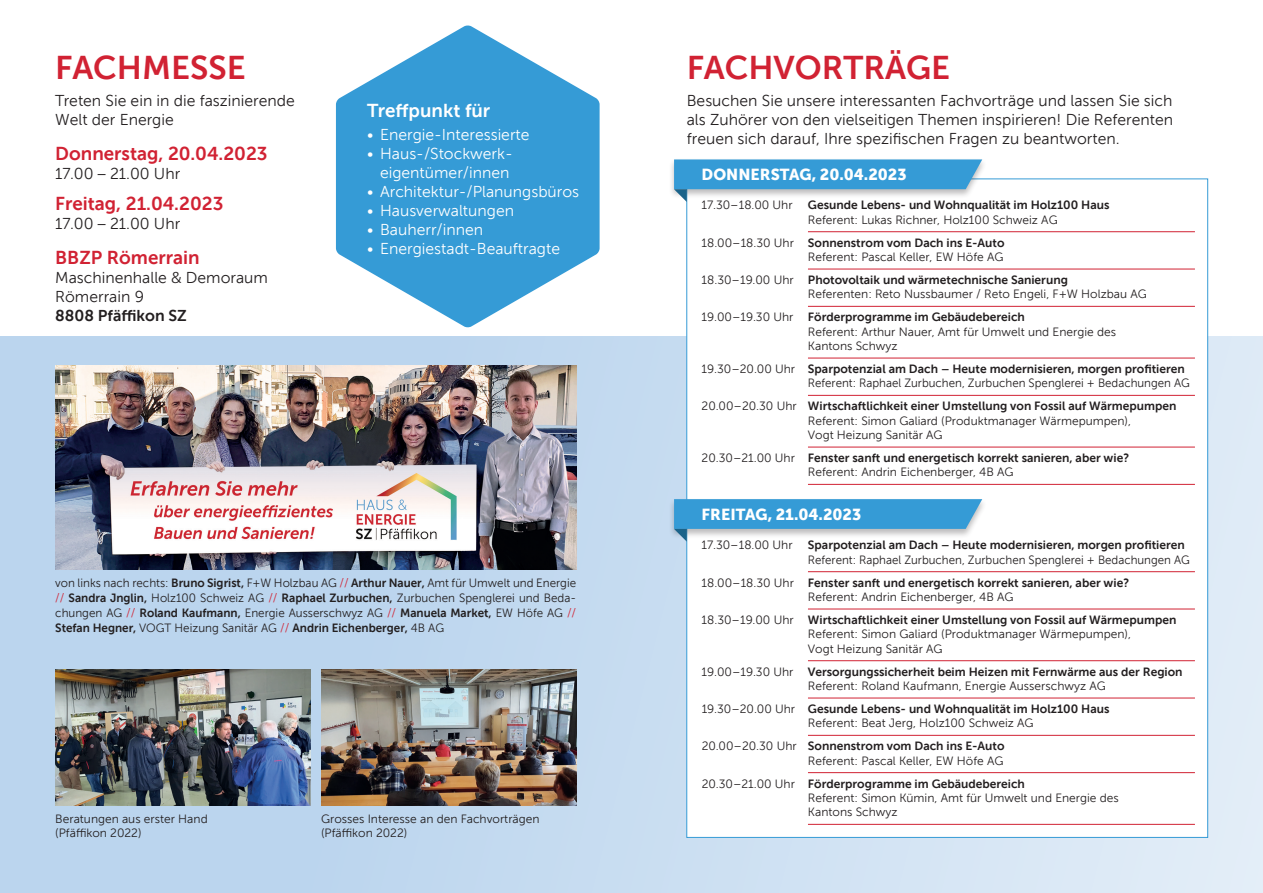
<style>
.page{position:relative;width:1263px;height:893px;background:#fff}
.page>*{position:absolute;margin:0;border:0;box-sizing:border-box;transform-origin:0 0}
.t1{font:33px "Museo Sans 700";color:#d12233}
.t2{font:18.75px "Museo Sans 700";color:#d12233}
.t3{font:18.75px "Museo Sans 700";color:#fff}
.t4{font:15.75px/18.9px "Museo Sans 300";color:#231f20}
.t5{font:15.75px/18.9px "Museo Sans 300";color:#fff;text-align:center}
.t6{font:15.75px "Museo Sans 900";color:#fff}
.t7{font:15.75px "Museo Sans 700";color:#231f20}
.t8{font:12px/14.4px "Museo Sans 300";color:#231f20}
.t9{font:12px "Museo Sans 700";color:#231f20}
.t10{font:12px "Museo Sans 300";color:#231f20;scale:.96 1}
.s1{font-family:"Frutiger LT Pro";font-weight:300}
.s2{font-family:"Museo Sans 700"}
.s3{color:#d12233}
.s4{font-family:"Museo Sans 300"}
.s5{font-family:"Museo Sans 300";color:#d12233}
</style>
<div class="page">
<div style="left:0;top:336px;width:1263px;height:557px;background:linear-gradient(to right,#b3d0ec,#e0ecf7)"></div>
<div style="left:686px;top:179px;width:522px;height:659px;background:#fff;border:1px solid #359bd6"></div>
<div style="left:668px;top:158px;width:319px;height:41px;background:#231f20;opacity:.3"></div>
<svg style="left:674px;top:159px;width:308px;height:43px"></svg>
<div style="left:668px;top:498px;width:319px;height:41px;background:#231f20;opacity:.3"></div>
<svg style="left:674px;top:499px;width:308px;height:43px"></svg>
<hr style="left:808px;top:231px;width:387px;height:1px;background:#d12233">
<hr style="left:808px;top:269px;width:387px;height:1px;background:#d12233">
<hr style="left:808px;top:306px;width:387px;height:1px;background:#d12233">
<hr style="left:808px;top:358px;width:387px;height:1px;background:#d12233">
<hr style="left:808px;top:395px;width:387px;height:1px;background:#d12233">
<hr style="left:808px;top:447px;width:387px;height:1px;background:#d12233">
<hr style="left:808px;top:484px;width:387px;height:1px;background:#d12233">
<hr style="left:808px;top:571px;width:387px;height:1px;background:#d12233">
<hr style="left:808px;top:609px;width:387px;height:1px;background:#d12233">
<hr style="left:808px;top:660px;width:387px;height:1px;background:#d12233">
<hr style="left:808px;top:698px;width:387px;height:1px;background:#d12233">
<hr style="left:808px;top:735px;width:387px;height:1px;background:#d12233">
<hr style="left:808px;top:772px;width:387px;height:1px;background:#d12233">
<hr style="left:808px;top:824px;width:387px;height:1px;background:#d12233">
<svg style="left:336px;top:25px;width:264px;height:303px;fill:#359bd6"></svg>
<img style="left:55px;top:366px;width:521px;height:204px">
<img style="left:321px;top:670px;width:255px;height:136px">
<img style="left:55px;top:670px;width:255px;height:136px">
<h1 class="t1" style="left:55px;top:49px;width:192px">FACHMESSE</h1>
<h3 class="t4" style="left:55px;top:91px;width:241px">Treten Sie ein in die faszinierende<br>Welt der Energie</h3>
<h2 class="t2" style="left:55px;top:143px;width:214px">Donnerstag, 20.04.2023</h2>
<h3 class="t4" style="left:55px;top:165px;width:126px">17.00 – 21.00 Uhr</h3>
<h2 class="t2" style="left:55px;top:193px;width:170px">Freitag, 21.04.2023</h2>
<h3 class="t4" style="left:55px;top:214px;width:126px">17.00 – 21.00 Uhr</h3>
<h2 class="t2" style="left:55px;top:248px;width:146px">BBZP Römerrain</h2>
<h3 class="t4" style="left:55px;top:269px;width:214px">Maschinenhalle <span class="s1">&amp;</span> Demoraum<br>Römerrain 9</h3>
<h3 class="t7" style="left:55px;top:307px;width:133px">8808 Pfäffikon SZ</h3>
<h2 class="t3" style="left:367px;top:100px;width:124px">Treffpunkt für</h2>
<h3 class="t5" style="left:367px;top:125px;width:164px">• Energie-Interessierte</h3>
<h3 class="t5" style="left:367px;top:144px;width:147px">• Haus-/Stockwerk&shy;eigentümer/innen</h3>
<h3 class="t5" style="left:367px;top:182px;width:213px">• Architektur-/Planungsbüros</h3>
<h3 class="t5" style="left:367px;top:201px;width:148px">• Hausverwaltungen</h3>
<h3 class="t5" style="left:367px;top:220px;width:117px">• Bauherr/innen</h3>
<h3 class="t5" style="left:367px;top:239px;width:194px">• Energiestadt-Beauftragte</h3>
<p class="t8" style="left:55px;top:575px;width:522px;line-height:15px;text-align:justify">von links nach rechts: <span class="s2">Bruno Sigrist,</span> F+W Holzbau AG <span class="s3">//</span> <span class="s2">Arthur Nauer,</span> Amt für Umwelt und Energie <span class="s3">//</span> <span class="s2">Sandra Jnglin,</span> Holz100 Schweiz AG <span class="s3">//</span> <span class="s2">Raphael Zurbuchen,</span> Zurbuchen Spenglerei und Beda&shy;chungen AG <span class="s3">//</span> <span class="s2">Roland Kaufmann,</span> Energie Ausserschwyz AG <span class="s3">//</span> <span class="s2">Manuela Market,</span> EW Höfe AG <span class="s3">//</span></p>
<p class="t9" style="left:55px;top:621px;width:390px">Stefan Hegner, <span class="s4">VOGT Heizung Sanitär AG</span> <span class="s5">//</span> Andrin Eichenberger, <span class="s4">4B AG</span></p>
<p class="t8" style="left:55px;top:812px;width:154px">Beratungen aus erster Hand (Pfäffikon 2022)</p>
<p class="t8" style="left:321px;top:812px;width:220px">Grosses Interesse an den Fachvorträgen (Pfäffikon 2022)</p>
<h1 class="t1" style="left:687px;top:49px;width:265px">FACHVORTRÄGE</h1>
<h3 class="t4" style="left:687px;top:91px;width:488px;text-align:justify">Besuchen Sie unsere interessanten Fachvorträge und lassen Sie sich als Zuhörer von den vielseitigen Themen inspirieren! Die Referenten -freuen sich darauf, Ihre spezifischen Fragen zu beantworten.</h3>
<h3 class="t6" style="left:702px;top:166px;width:206px">DONNERSTAG, 20.04.2023</h3>
<p class="t8" style="left:702px;top:198px;width:92px">17.30–18.00 Uhr</p>
<p class="t9" style="left:808px;top:199px;width:303px">Gesunde Lebens- und Wohnqualität im Holz100 Haus</p>
<p class="t8" style="left:808px;top:213px;width:251px">Referent: Lukas Richner, Holz100 Schweiz AG</p>
<p class="t9" style="left:702px;top:236px;width:304px"><span class="s4">18.00–18.30 Uhr</span> Sonnenstrom vom Dach ins E-Auto</p>
<p class="t8" style="left:808px;top:250px;width:197px">Referent: Pascal Keller, EW Höfe AG</p>
<p class="t9" style="left:702px;top:273px;width:368px"><span class="s4">18.30–19.00 Uhr</span> Photovoltaik und wärmetechnische Sanierung</p>
<p class="t8" style="left:808px;top:287px;width:340px">Referenten: Reto Nussbaumer / Reto Engeli, F+W Holzbau AG</p>
<p class="t9" style="left:702px;top:310px;width:325px"><span class="s4">19.00–19.30 Uhr</span> Förderprogramme im Gebäudebereich</p>
<p class="t8" style="left:808px;top:324px;width:310px">Referent: Arthur Nauer, Amt für Umwelt und Energie des<br>Kantons Schwyz</p>
<p class="t9" style="left:702px;top:362px;width:485px"><span class="s4">19.30–20.00 Uhr</span> Sparpotenzial am Dach – Heute modernisieren, morgen profitieren</p>
<p class="t10" style="left:808px;top:377px;width:399px">Referent: Raphael Zurbuchen, Zurbuchen Spenglerei + Bedachungen AG</p>
<p class="t9" style="left:702px;top:399px;width:476px"><span class="s4">20.00–20.30 Uhr</span> Wirtschaftlichkeit einer Umstellung von Fossil auf Wärmepumpen</p>
<p class="t8" style="left:808px;top:413px;width:325px">Referent: Simon Galiard (Produktmanager Wärmepumpen),<br>Vogt Heizung Sanitär AG</p>
<p class="t9" style="left:702px;top:451px;width:429px"><span class="s4">20.30–21.00 Uhr</span> Fenster sanft und energetisch korrekt sanieren, aber wie?</p>
<p class="t8" style="left:808px;top:465px;width:207px">Referent: Andrin Eichenberger, 4B AG</p>
<h3 class="t6" style="left:702px;top:506px;width:161px">FREITAG, 21.04.2023</h3>
<p class="t8" style="left:702px;top:538px;width:92px">17.30–18.00 Uhr</p>
<p class="t9" style="left:808px;top:538px;width:378px">Sparpotenzial am Dach – Heute modernisieren, morgen profitieren</p>
<p class="t10" style="left:808px;top:553px;width:399px">Referent: Raphael Zurbuchen, Zurbuchen Spenglerei + Bedachungen AG</p>
<p class="t9" style="left:702px;top:576px;width:429px"><span class="s4">18.00–18.30 Uhr</span> Fenster sanft und energetisch korrekt sanieren, aber wie?</p>
<p class="t8" style="left:808px;top:590px;width:207px">Referent: Andrin Eichenberger, 4B AG</p>
<p class="t9" style="left:702px;top:613px;width:476px"><span class="s4">18.30–19.00 Uhr</span> Wirtschaftlichkeit einer Umstellung von Fossil auf Wärmepumpen</p>
<p class="t8" style="left:808px;top:627px;width:325px">Referent: Simon Galiard (Produktmanager Wärmepumpen),<br>Vogt Heizung Sanitär AG</p>
<p class="t9" style="left:702px;top:665px;width:482px"><span class="s4">19.00–19.30 Uhr</span> Versorgungssicherheit beim Heizen mit Fernwärme aus der Region</p>
<p class="t8" style="left:808px;top:679px;width:299px">Referent: Roland Kaufmann, Energie Ausserschwyz AG</p>
<p class="t9" style="left:702px;top:702px;width:409px"><span class="s4">19.30–20.00 Uhr</span> Gesunde Lebens- und Wohnqualität im Holz100 Haus</p>
<p class="t8" style="left:808px;top:716px;width:227px">Referent: Beat Jerg, Holz100 Schweiz AG</p>
<p class="t9" style="left:702px;top:739px;width:304px"><span class="s4">20.00–20.30 Uhr</span> Sonnenstrom vom Dach ins E-Auto</p>
<p class="t8" style="left:808px;top:753px;width:197px">Referent: Pascal Keller, EW Höfe AG</p>
<p class="t9" style="left:702px;top:777px;width:325px"><span class="s4">20.30–21.00 Uhr</span> Förderprogramme im Gebäudebereich</p>
<p class="t8" style="left:808px;top:791px;width:312px">Referent: Simon Kümin, Amt für Umwelt und Energie des<br>Kantons Schwyz</p>
</div>
